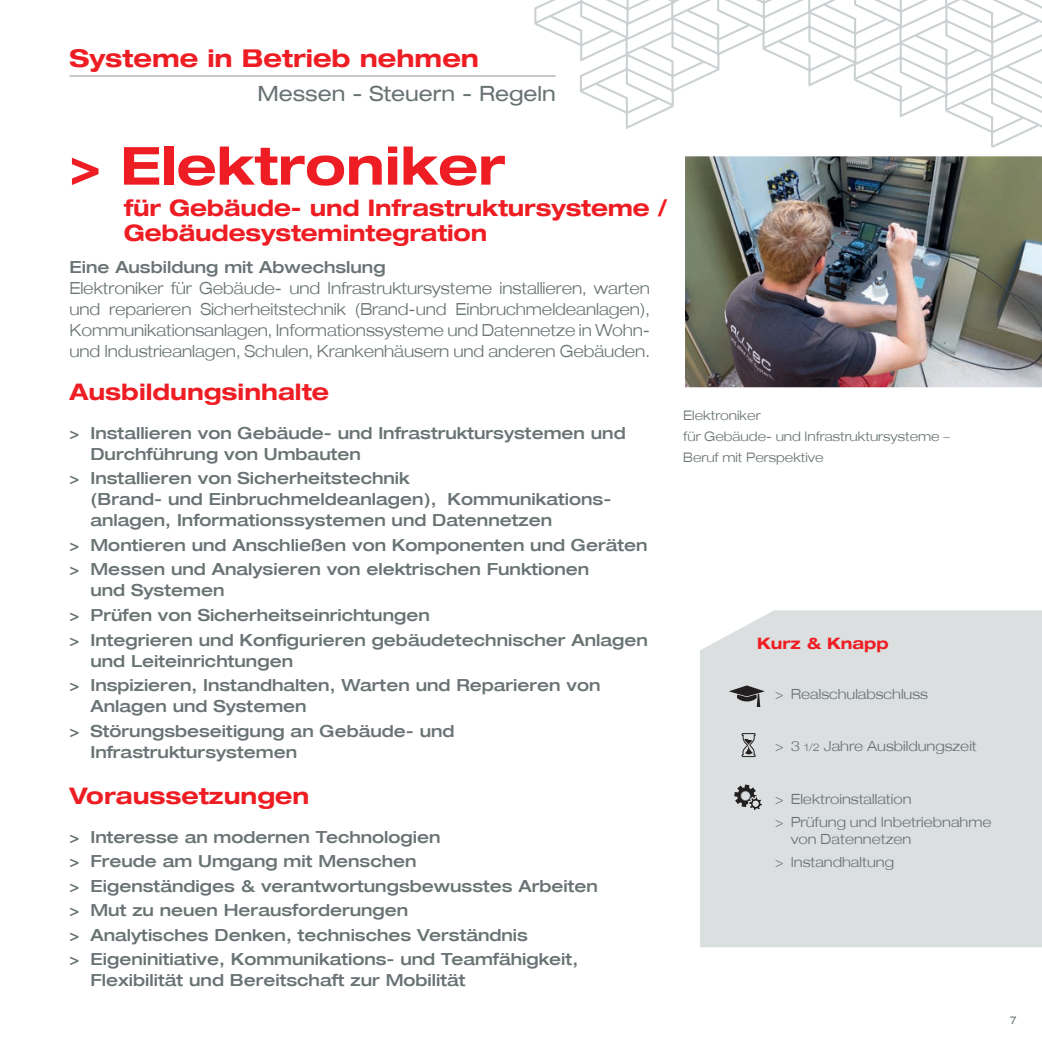
<style>
.page{position:relative;width:1042px;height:1042px;background:#fff}
.page>*{position:absolute;margin:0;border:0;box-sizing:border-box;transform-origin:0 0}
.t1{font:700 expanded 52.5px "Helvetica Neue LT";color:#ee1d23}
.t2{font:700 expanded 24.5px "Helvetica Neue LT";color:#ee1d23}
.t3{font:700 expanded 22.75px/24.5px "Helvetica Neue LT";letter-spacing:-.005em;color:#ee1d23}
.t4{font:expanded 21px "Helvetica Neue LT";color:#697374}
.t5{font:500 expanded 16.62px/24.5px "Helvetica Neue LT";color:#697374}
.t6{font:300 expanded 16.62px/21px "Helvetica Neue LT";letter-spacing:-.005em;color:#697374;text-align:justify}
.t7{font:700 expanded 15.75px "Helvetica Neue LT";color:#ee1d23}
.t8{font:300 expanded 14px/22.8px "Helvetica Neue LT";color:#697374}
.t9{font:300 expanded 13.12px/21px "Helvetica Neue LT";color:#697374}
.t10{font:expanded 10.85px "Helvetica Neue LT";color:#697374}
.s1{font-size:10.5px}
</style>
<div class="page">
<hr style="left:69px;top:75px;width:487px;height:2px;background:#bdc3c5">
<svg style="left:534px;top:0;width:508px;height:148px"></svg>
<div style="left:700px;top:610px;width:342px;height:337px;background:#dbdfe0"></div>
<img style="left:685px;top:156px;width:357px;height:232px">
<svg style="left:741px;top:733px;width:15px;height:24px"></svg>
<svg style="left:729px;top:685px;width:36px;height:22px"></svg>
<svg style="left:734px;top:784px;width:29px;height:27px"></svg>
<h2 class="t2" style="left:69px;top:49px;width:411px">Systeme in Betrieb nehmen</h2>
<p class="t4" style="left:257px;top:86px;width:300px">Messen - Steuern - Regeln</p>
<h1 class="t1" style="left:69px;top:146px;width:437px">&gt; Elektroniker</h1>
<h3 class="t3" style="left:124px;top:198px;width:545px">für Gebäude- und Infrastruktursysteme /<br>Gebäudesystemintegration</h3>
<p class="t5" style="left:69px;top:256px;width:318px">Eine Ausbildung mit Abwechslung</p>
<p class="t6" style="left:69px;top:279px;width:582px">Elektroniker für Gebäude- und Infrastruktursysteme installieren, warten und reparieren Sicherheitstechnik (Brand-und Einbruchmeldeanlagen), Kommunikationsanlagen, Informationssysteme und Datennetze in Wohn&shy;und Industrieanlagen, Schulen, Krankenhäusern und anderen Gebäuden.</p>
<h3 class="t3" style="left:69px;top:382px;width:261px">Ausbildungsinhalte</h3>
<p class="t5" style="left:90px;top:424px;width:537px;line-height:21px;text-indent:-21px">&gt; Installieren von Gebäude- und Infrastruktursystemen und<br>Durchführung von Umbauten</p>
<p class="t5" style="left:90px;top:470px;width:522px;line-height:21px;text-indent:-21px">&gt; Installieren von Sicherheitstechnik<br>(Brand- und Einbruchmeldeanlagen), Kommunikations&shy;anlagen, Informationssystemen und Datennetzen</p>
<p class="t5" style="left:69px;top:534px;width:580px">&gt; Montieren und Anschließen von Komponenten und Geräten &gt; Messen und Analysieren von elektrischen Funktionen</p>
<p class="t5" style="left:69px;top:580px;width:580px;text-indent:21px">und Systemen<br>&gt; Prüfen von Sicherheitseinrichtungen<br>&gt; Integrieren und Konfigurieren gebäudetechnischer Anlagen</p>
<p class="t5" style="left:69px;top:650px;width:532px;text-indent:21px">und Leiteinrichtungen<br>&gt; Inspizieren, Instandhalten, Warten und Reparieren von</p>
<p class="t5" style="left:69px;top:695px;width:386px;text-indent:21px">Anlagen und Systemen<br>&gt; Störungsbeseitigung an Gebäude- und</p>
<p class="t5" style="left:90px;top:741px;width:208px">Infrastruktursystemen</p>
<h3 class="t3" style="left:69px;top:786px;width:241px">Voraussetzungen</h3>
<p class="t5" style="left:69px;top:826px;width:530px">&gt; Interesse an modernen Technologien<br>&gt; Freude am Umgang mit Menschen<br>&gt; Eigenständiges &amp; verantwortungsbewusstes Arbeiten &gt; Mut zu neuen Herausforderungen<br>&gt; Analytisches Denken, technisches Verständnis<br>&gt; Eigeninitiative, Kommunikations- und Teamfähigkeit,</p>
<p class="t5" style="left:90px;top:970px;width:377px">Flexibilität und Bereitschaft zur Mobilität</p>
<p class="t9" style="left:683px;top:406px;width:268px">Elektroniker<br>für Gebäude- und Infrastruktursysteme –<br>Beruf mit Perspektive</p>
<p class="t7" style="left:757px;top:637px;width:133px">Kurz &amp; Knapp</p>
<p class="t8" style="left:775px;top:684px;width:154px">&gt; Realschulabschluss</p>
<p class="t8" style="left:775px;top:736px;width:203px">&gt; 3 <span class="s1">1/2</span> Jahre Ausbildungszeit</p>
<p class="t8" style="left:775px;top:789px;width:218px">&gt; Elektroinstallation<br>&gt; Prüfung und Inbetriebnahme</p>
<p class="t8" style="left:775px;top:829px;width:138px;text-indent:16px">von Datennetzen &gt; Instandhaltung</p>
<p class="t10" style="left:1010px;top:1015px;width:8px">7</p>
</div>
